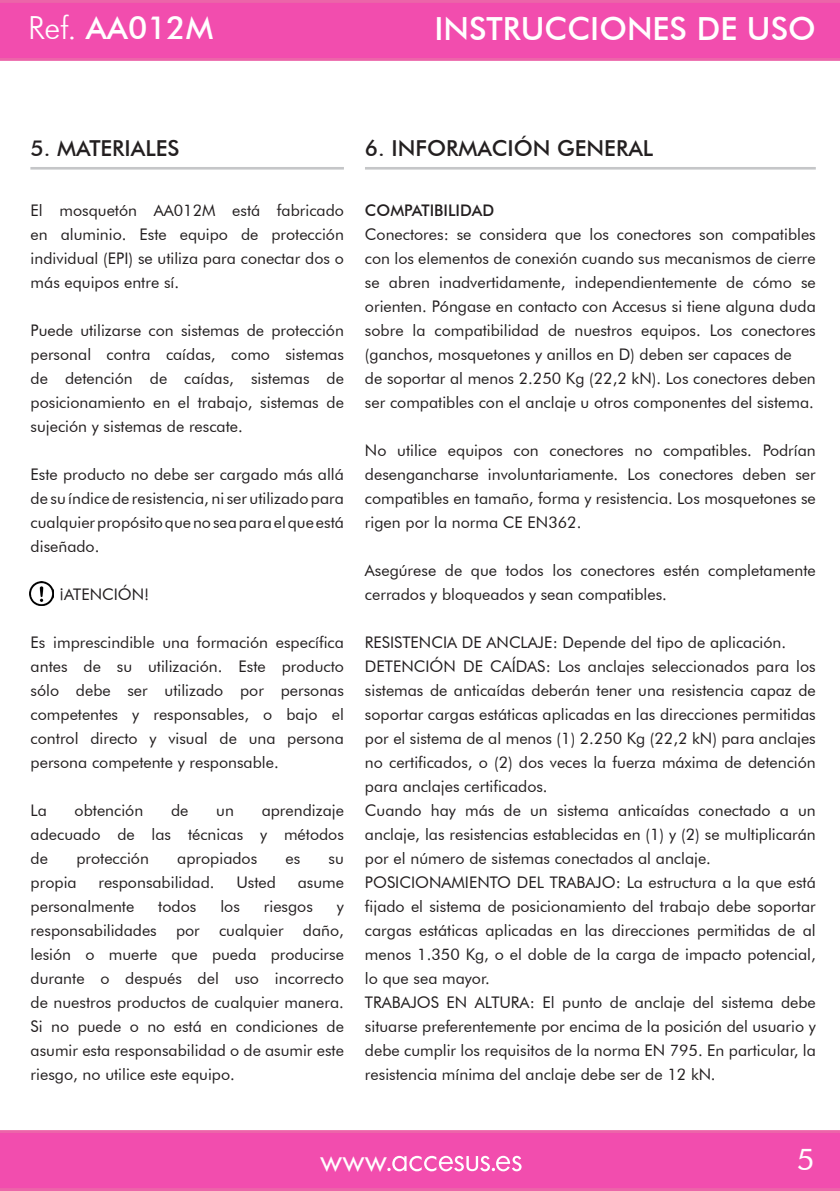
<style>
.page{position:relative;width:840px;height:1191px;background:#fff}
.page>*{position:absolute;margin:0;border:0;box-sizing:border-box;transform-origin:0 0}
.t1{font:500 31.8px "Futura BT";color:#fff}
.t2{font:30px "Futura BT";color:#fff}
.t3{font:29.2px "Futura";color:#fff}
.t4{font:500 22px "Futura BT";color:#231f20}
.t5{font:16px/24px "Futura BT";color:#231f20;text-align:justify}
.t6{font:500 16px "Futura BT";color:#231f20}
.s1{font-weight:300}
</style>
<div class="page">
<svg style="left:0;top:0;width:839px;height:61px;background:#f14fad"></svg>
<svg style="left:0;top:1130px;width:839px;height:61px;background:#f14fad"></svg>
<svg style="left:387px;top:1155px;width:134px;height:16px"></svg>
<hr style="left:30px;top:167px;width:314px;height:3px;background:#c5c6c8">
<hr style="left:365px;top:167px;width:450px;height:3px;background:#c5c6c8">
<img style="left:30px;top:581px;width:24px;height:24px">
<h1 class="t1" style="left:28px;top:9px;width:186px"><span class="s1">Ref.</span> AA012M</h1>
<h1 class="t1" style="left:434px;top:9px;width:382px">INSTRUCCIONES DE USO</h1>
<p class="t4" style="left:30px;top:134px;width:151px">5. MATERIALES</p>
<p class="t5" style="left:31px;top:198px;width:314px">El mosquetón AA012M está fabricado en aluminio. Este equipo de protección individual (EPI) se utiliza para conectar dos o más equipos entre sí.</p>
<p class="t5" style="left:31px;top:318px;width:314px">Puede utilizarse con sistemas de protección personal contra caídas, como sistemas de detención de caídas, sistemas de posicionamiento en el trabajo, sistemas de sujeción y sistemas de rescate.</p>
<p class="t5" style="left:31px;top:462px;width:314px">Este producto no debe ser cargado más allá de su índice de resistencia, ni ser utilizado para cualquier propósito que no sea para el que está diseñado.</p>
<p class="t5" style="left:59px;top:582px;width:92px">¡ATENCIÓN!</p>
<p class="t5" style="left:31px;top:630px;width:314px">Es imprescindible una formación específica antes de su utilización. Este producto sólo debe ser utilizado por personas competentes y responsables, o bajo el control directo y visual de una persona persona competente y responsable.</p>
<p class="t5" style="left:31px;top:798px;width:18px">La</p>
<p class="t5" style="left:74px;top:798px;width:70px">obtención</p>
<p class="t5" style="left:171px;top:798px;width:19px">de</p>
<p class="t5" style="left:216px;top:798px;width:19px">un</p>
<p class="t5" style="left:31px;top:798px;width:314px;text-indent:231px">aprendizaje adecuado de las técnicas y métodos de</p>
<p class="t5" style="left:76px;top:846px;width:74px">protección</p>
<p class="t5" style="left:177px;top:846px;width:81px">apropiados</p>
<p class="t5" style="left:285px;top:846px;width:16px">es</p>
<p class="t5" style="left:328px;top:846px;width:17px">su</p>
<p class="t5" style="left:31px;top:870px;width:48px">propia</p>
<p class="t5" style="left:98px;top:870px;width:118px">responsabilidad.</p>
<p class="t5" style="left:236px;top:870px;width:41px">Usted</p>
<p class="t5" style="left:297px;top:870px;width:48px">asume</p>
<p class="t5" style="left:31px;top:894px;width:105px">personalmente</p>
<p class="t5" style="left:158px;top:894px;width:40px">todos</p>
<p class="t5" style="left:220px;top:894px;width:21px">los</p>
<p class="t5" style="left:264px;top:894px;width:50px">riesgos</p>
<p class="t5" style="left:31px;top:894px;width:314px;text-indent:306px">y responsabilidades por cualquier daño, lesión o muerte que pueda producirse durante o después del uso incorrecto de nuestros productos de cualquier manera.<br>Si no puede o no está en condiciones de asumir esta responsabilidad o de asumir este riesgo, no utilice este equipo.</p>
<p class="t4" style="left:365px;top:134px;width:289px">6. INFORMACIÓN GENERAL</p>
<p class="t6" style="left:365px;top:201px;width:131px">COMPATIBILIDAD</p>
<p class="t5" style="left:365px;top:222px;width:452px">Conectores: se considera que los conectores son compatibles con los elementos de conexión cuando sus mecanismos de cierre se abren inadvertidamente, independientemente de cómo se orienten. Póngase en contacto con Accesus si tiene alguna duda sobre la compatibilidad de nuestros equipos. Los conectores (ganchos, mosquetones y anillos en D) deben ser capaces de</p>
<p class="t5" style="left:365px;top:366px;width:452px">de soportar al menos 2.250 Kg (22,2 kN). Los conectores deben ser compatibles con el anclaje u otros componentes del sistema.</p>
<p class="t5" style="left:365px;top:438px;width:452px">No utilice equipos con conectores no compatibles. Podrían desengancharse involuntariamente. Los conectores deben ser compatibles en tamaño, forma y resistencia. Los mosquetones se rigen por la norma CE EN362.</p>
<p class="t5" style="left:365px;top:558px;width:452px">Asegúrese de que todos los conectores estén completamente cerrados y bloqueados y sean compatibles.</p>
<p class="t5" style="left:365px;top:630px;width:422px">RESISTENCIA DE ANCLAJE: Depende del tipo de aplicación.</p>
<p class="t5" style="left:365px;top:654px;width:452px">DETENCIÓN DE CAÍDAS: Los anclajes seleccionados para los sistemas de anticaídas deberán tener una resistencia capaz de soportar cargas estáticas aplicadas en las direcciones permitidas por el sistema de al menos (1) 2.250 Kg (22,2 kN) para anclajes no certificados, o (2) dos veces la fuerza máxima de detención para anclajes certificados.</p>
<p class="t5" style="left:365px;top:798px;width:452px">Cuando hay más de un sistema anticaídas conectado a un anclaje, las resistencias establecidas en (1) y (2) se multiplicarán por el número de sistemas conectados al anclaje.</p>
<p class="t5" style="left:365px;top:870px;width:452px">POSICIONAMIENTO DEL TRABAJO: La estructura a la que está fijado el sistema de posicionamiento del trabajo debe soportar cargas estáticas aplicadas en las direcciones permitidas de al menos 1.350 Kg, o el doble de la carga de impacto potencial, lo que sea mayor.</p>
<p class="t5" style="left:365px;top:990px;width:452px">TRABAJOS EN ALTURA: El punto de anclaje del sistema debe situarse preferentemente por encima de la posición del usuario y debe cumplir los requisitos de la norma EN 795. En particular, la resistencia mínima del anclaje debe ser de 12 kN.</p>
<h3 class="t3" style="left:320px;top:1141px;width:68px">www</h3>
<h2 class="t2" style="left:796px;top:1141px;width:19px">5</h2>
</div>
